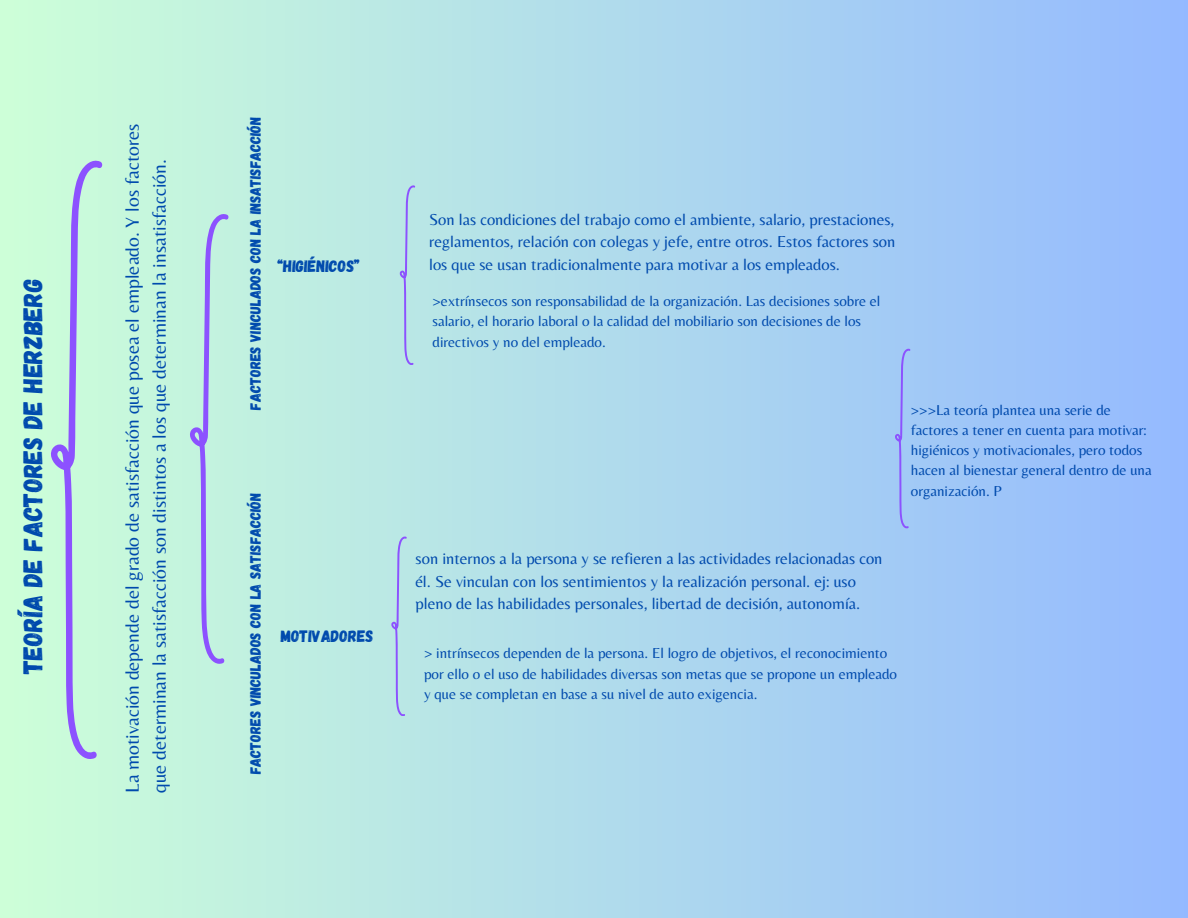
<style>
.page{position:relative;width:1188px;height:918px;background:#fff}
.page>*{position:absolute;margin:0;border:0;box-sizing:border-box;transform-origin:0 0}
.t1{font:27px "Gagalin";letter-spacing:-.01em;color:#004aad}
.t2{font:19.5px/27px "Belleza";color:#004aad}
.t3{font:16.5px/22.5px "Belleza";color:#004aad;text-align:justify}
.t4{font:16.5px "Gagalin";color:#004aad}
.t5{font:15px/20.2px "Belleza";color:#004aad}
.t6{font:15px "Gagalin";letter-spacing:-.01em;color:#004aad}
</style>
<div class="page">
<div style="left:0;top:0;width:1188px;height:918px;background:linear-gradient(to right,#cdffd8,#94b9ff)"></div>
<svg style="left:48px;top:158px;width:56px;height:601px;background:#c2e7de"></svg>
<svg style="left:188px;top:212px;width:41px;height:452px;background:#bbdde2"></svg>
<svg style="left:399px;top:185px;width:17px;height:180px;background:#b3d4e8"></svg>
<svg style="left:390px;top:536px;width:17px;height:180px;background:#b4d4e8"></svg>
<svg style="left:894px;top:348px;width:17px;height:180px;background:#9fbaf6"></svg>
<h1 class="t1" style="left:16px;top:674px;width:397px;rotate:-90deg">TEORÍA DE FACTORES DE HERZBERG</h1>
<p class="t2" style="left:119px;top:793px;width:671px;rotate:-90deg">La motivación depende del grado de satisfacción que posea el empleado. Y los factores que determinan la satisfacción son distintos a los que determinan la insatisfacción.</p>
<h2 class="t6" style="left:246px;top:410px;width:295px;rotate:-90deg">FACTORES VINCULADOS CON LA INSATISFACCIÓN</h2>
<p class="t6" style="left:246px;top:774px;width:283px;rotate:-90deg">FACTORES VINCULADOS CON LA SATISFACCIÓN</p>
<p class="t4" style="left:277px;top:256px;width:84px">“HIGIÉNICOS”</p>
<p class="t4" style="left:281px;top:626px;width:94px">MOTIVADORES</p>
<p class="t3" style="left:429px;top:208px;width:468px">Son las condiciones del trabajo como el ambiente, salario, prestaciones, reglamentos, relación con colegas y jefe, entre otros. Estos factores son los que se usan tradicionalmente para motivar a los empleados.</p>
<p class="t5" style="left:433px;top:291px;width:449px">&gt;extrínsecos son responsabilidad de la organización. Las decisiones sobre el salario, el horario laboral o la calidad del mobiliario son decisiones de los directivos y no del empleado.</p>
<p class="t5" style="left:911px;top:399px;width:242px">&gt;&gt;&gt;La teoría plantea una serie de factores a tener en cuenta para motivar: higiénicos y motivacionales, pero todos hacen al bienestar general dentro de una organización. P</p>
<p class="t3" style="left:416px;top:547px;width:468px;text-align:left">son internos a la persona y se refieren a las actividades relacionadas con él. Se vinculan con los sentimientos y la realización personal. ej: uso pleno de las habilidades personales, libertad de decisión, autonomía.</p>
<p class="t5" style="left:424px;top:643px;width:475px">&gt; intrínsecos dependen de la persona. El logro de objetivos, el reconocimiento por ello o el uso de habilidades diversas son metas que se propone un empleado y que se completan en base a su nivel de auto exigencia.</p>
</div>
